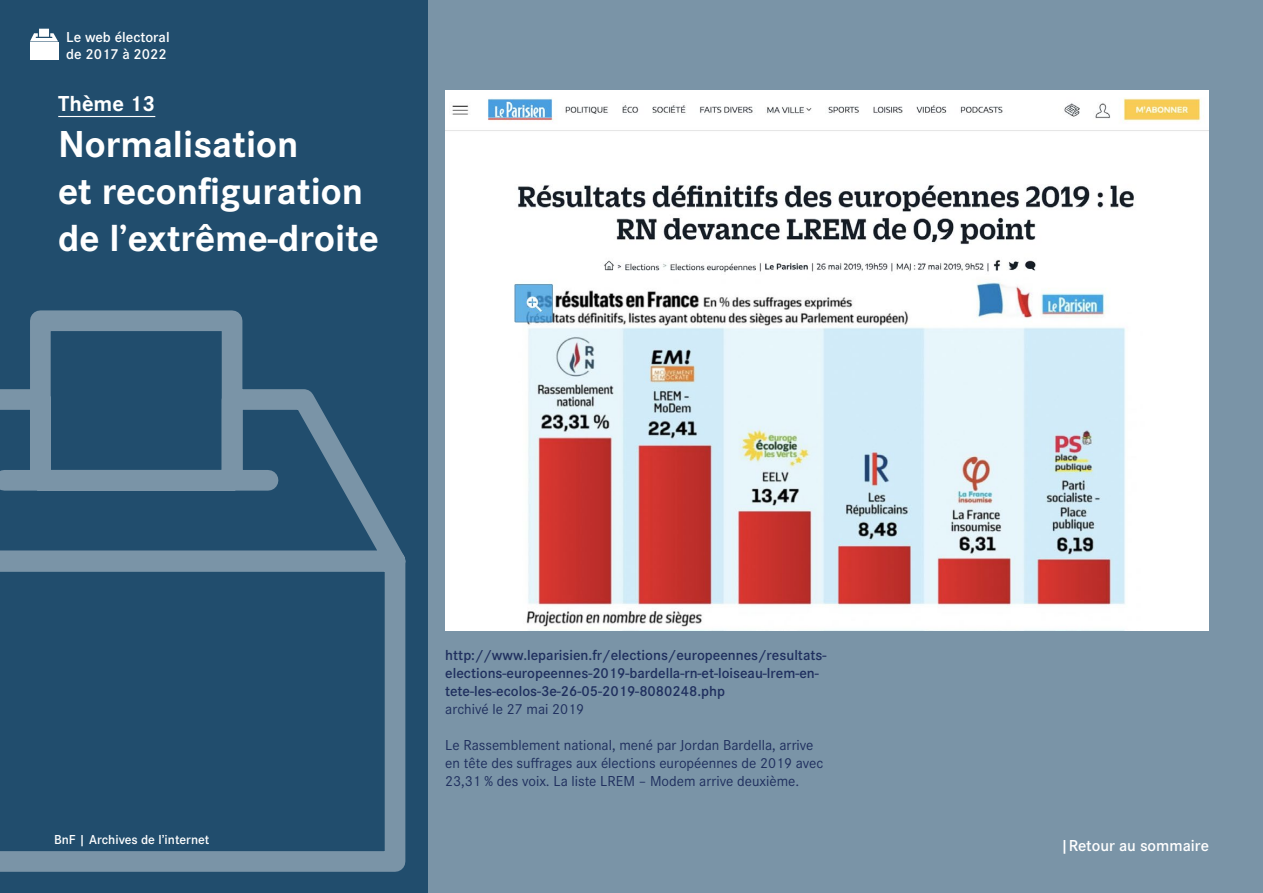
<style>
.page{position:relative;width:1263px;height:893px;background:#7a94a7}
.page>*{position:absolute;margin:0;border:0;box-sizing:border-box;transform-origin:0 0}
.t1{font:700 39px/46.8px "Corporate S";color:#fff}
.t2{font:700 22.5px "Corporate S";color:#fff}
.t3{font:600 16.5px "Corporate S";color:#fff}
.t4{font:15px/18px "Corporate S";color:#1f2f5e}
.t5{font:600 15px/18px "Corporate S";color:#1f2f5e}
.t6{font:600 15px/16.6px "Corporate S";color:#fff}
.t7{font:600 13.5px "Corporate S";color:#fff}
</style>
<div class="page">
<div style="left:0;top:0;width:427px;height:893px;background:#214d6d"></div>
<img style="left:445px;top:91px;width:764px;height:539px">
<hr style="left:58px;top:116px;width:97px;height:1px;background:#fff">
<div style="left:30px;top:43px;width:28px;height:17px;background:#fff"></div>
<svg style="left:30px;top:29px;width:28px;height:12px"></svg>
<svg style="left:0;top:300px;width:428px;height:582px"></svg>
<p class="t6" style="left:66px;top:29px;width:105px">Le web électoral de 2017 à 2022</p>
<h2 class="t2" style="left:58px;top:90px;width:99px">Thème 13</h2>
<h1 class="t1" style="left:58px;top:122px;width:322px">Normalisation<br>et reconfiguration de l’extrême-droite</h1>
<p class="t7" style="left:54px;top:832px;width:157px">BnF | Archives de l’internet</p>
<p class="t5" style="left:445px;top:646px;width:383px">http://www.leparisien.fr/elections/europeennes/resultats&shy;elections-europeennes-2019-bardella-rn-et-loiseau-lrem-en&shy;tete-les-ecolos-3e-26-05-2019-8080248.php</p>
<p class="t4" style="left:445px;top:700px;width:140px">archivé le 27 mai 2019</p>
<p class="t4" style="left:445px;top:736px;width:380px">Le Rassemblement national, mené par Jordan Bardella, arrive en tête des suffrages aux élections européennes de 2019 avec<br>23,31 % des voix. La liste LREM – Modem arrive deuxième.</p>
<p class="t3" style="left:1060px;top:836px;width:150px">|Retour au sommaire</p>
</div>
